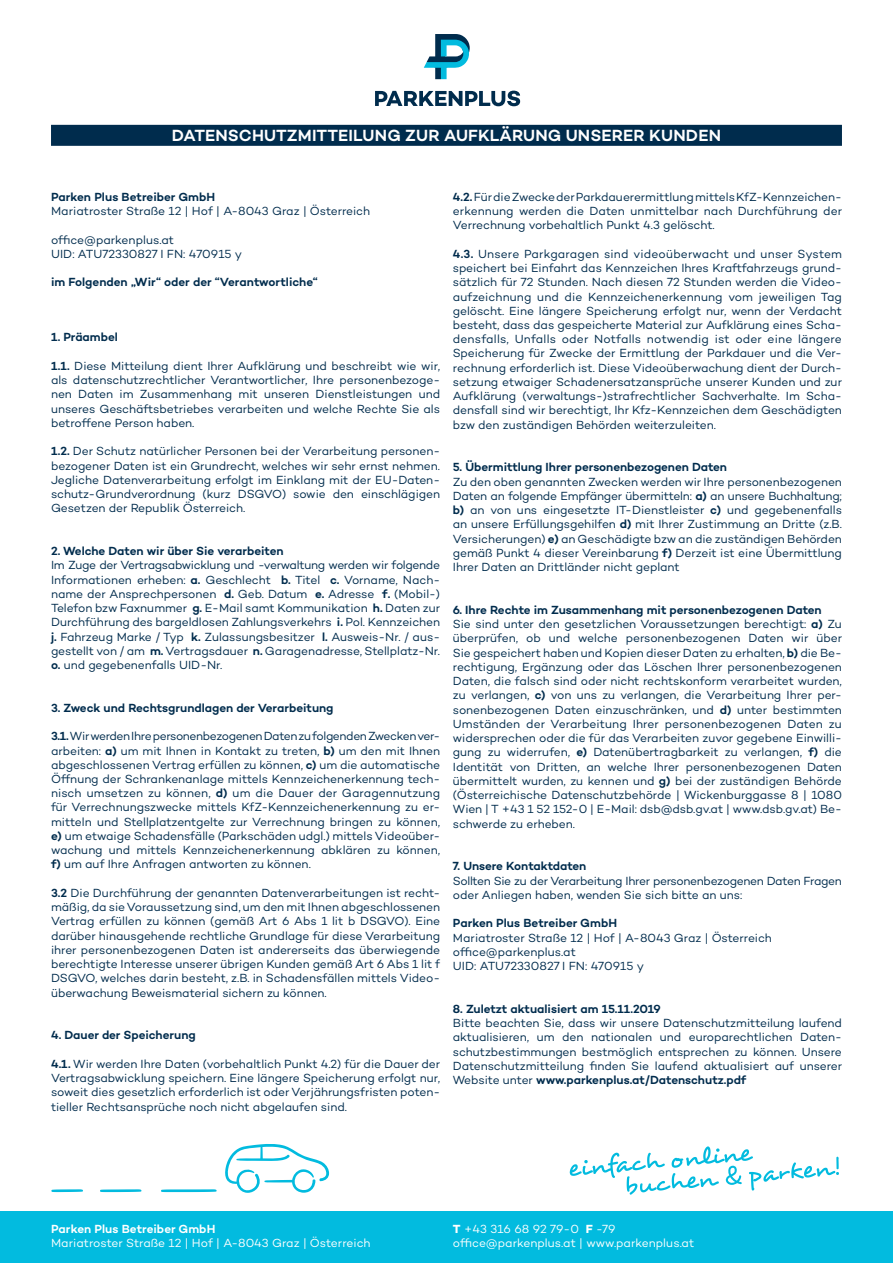
<style>
.page{position:relative;width:893px;height:1263px;background:#fff}
.page>*{position:absolute;margin:0;border:0;box-sizing:border-box;transform-origin:0 0}
.t1{font:600 16.5px "Campton";letter-spacing:.01em;color:#fff}
.t2{font:12px/14.2px "Campton";letter-spacing:-.005em;color:#002c4d;text-align:justify}
.t3{font:600 12px "Campton";letter-spacing:-.005em;color:#002c4d}
.t4{font:12px/14.2px "Campton";color:#fff}
.t5{font:600 12px "Campton";letter-spacing:.005em;color:#fff}
.s1{font-weight:600}
.s2{font-weight:700}
</style>
<div class="page">
<div style="left:0;top:1212px;width:893px;height:51px;background:#02bbdf"></div>
<div style="left:51px;top:125px;width:791px;height:21px;background:#002c4d"></div>
<svg style="left:375px;top:91px;width:145px;height:15px"></svg>
<svg style="left:424px;top:34px;width:46px;height:45px"></svg>
<svg style="left:570px;top:1146px;width:269px;height:49px"></svg>
<svg style="left:225px;top:1144px;width:104px;height:49px"></svg>
<svg style="left:51px;top:1189px;width:32px;height:3px"></svg>
<svg style="left:100px;top:1189px;width:41px;height:3px"></svg>
<svg style="left:161px;top:1189px;width:56px;height:3px"></svg>
<h1 class="t1" style="left:172px;top:125px;width:551px">DATENSCHUTZMITTEILUNG ZUR AUFKLÄRUNG UNSERER KUNDEN</h1>
<p class="t3" style="left:51px;top:189px;width:166px">Parken Plus Betreiber GmbH</p>
<p class="t2" style="left:51px;top:204px;width:321px">Mariatroster Straße 12 | Hof | A-8043 Graz | Österreich</p>
<p class="t2" style="left:51px;top:232px;width:193px">office@parkenplus.at<br>UID: ATU72330827 I FN: 470915 y</p>
<p class="t3" style="left:51px;top:275px;width:268px">im Folgenden „Wir“ oder der “Verantwortliche“</p>
<p class="t3" style="left:51px;top:330px;width:68px">1. Präambel</p>
<p class="t2" style="left:51px;top:358px;width:391px"><span class="s1">1.1.</span> Diese Mitteilung dient Ihrer Aufklärung und beschreibt wie wir, als datenschutzrechtlicher Verantwortlicher, Ihre personenbezoge&shy;nen Daten im Zusammenhang mit unseren Dienstleistungen und unseres Geschäftsbetriebes verarbeiten und welche Rechte Sie als betroffene Person haben.</p>
<p class="t2" style="left:51px;top:444px;width:391px"><span class="s1">1.2.</span> Der Schutz natürlicher Personen bei der Verarbeitung personen&shy;bezogener Daten ist ein Grundrecht, welches wir sehr ernst nehmen.<br>Jegliche Datenverarbeitung erfolgt im Einklang mit der EU-Daten&shy;schutz-Grundverordnung (kurz DSGVO) sowie den einschlägigen Gesetzen der Republik Österreich.</p>
<p class="t3" style="left:51px;top:543px;width:234px">2. Welche Daten wir über Sie verarbeiten</p>
<p class="t2" style="left:51px;top:558px;width:391px">Im Zuge der Vertragsabwicklung und -verwaltung werden wir folgende Informationen erheben: <span class="s1">a.</span> Geschlecht <span class="s1">b.</span> Titel <span class="s1">c.</span> Vorname, Nach&shy;name der Ansprechpersonen <span class="s1">d.</span> Geb. Datum <span class="s1">e.</span> Adresse <span class="s1">f.</span> (Mobil-)<br>Telefon bzw Faxnummer <span class="s1">g.</span> E-Mail samt Kommunikation <span class="s1">h.</span> Daten zur Durchführung des bargeldlosen Zahlungsverkehrs <span class="s1">i.</span> Pol. Kennzeichen <span class="s1">j.</span> Fahrzeug Marke / Typ <span class="s1">k.</span> Zulassungsbesitzer <span class="s1">l.</span> Ausweis-Nr. / aus&shy;gestellt von / am <span class="s1">m.</span> Vertragsdauer <span class="s1">n.</span> Garagenadresse, Stellplatz-Nr. <span class="s1">o.</span> und gegebenenfalls UID-Nr.</p>
<p class="t3" style="left:51px;top:700px;width:284px">3. Zweck und Rechtsgrundlagen der Verarbeitung</p>
<p class="t2" style="left:51px;top:729px;width:391px"><span class="s1">3.1.</span> Wir werden Ihre personenbezogenen Daten zu folgenden Zwecken ver&shy;arbeiten: <span class="s1">a)</span> um mit Ihnen in Kontakt zu treten, <span class="s1">b)</span> um den mit Ihnen abgeschlossenen Vertrag erfüllen zu können, <span class="s1">c)</span> um die automatische Öffnung der Schrankenanlage mittels Kennzeichenerkennung tech&shy;nisch umsetzen zu können, <span class="s1">d)</span> um die Dauer der Garagennutzung für Verrechnungszwecke mittels KfZ-Kennzeichenerkennung zu er&shy;mitteln und Stellplatzentgelte zur Verrechnung bringen zu können, <span class="s1">e)</span> um etwaige Schadensfälle (Parkschäden udgl.) mittels Videoüber&shy;wachung und mittels Kennzeichenerkennung abklären zu können, <span class="s1">f)</span> um auf Ihre Anfragen antworten zu können.</p>
<p class="t2" style="left:51px;top:885px;width:391px"><span class="s1">3.2</span> Die Durchführung der genannten Datenverarbeitungen ist recht&shy;mäßig, da sie Voraussetzung sind, um den mit Ihnen abgeschlossenen Vertrag erfüllen zu können (gemäß Art 6 Abs 1 lit b DSGVO). Eine darüber hinausgehende rechtliche Grundlage für diese Verarbeitung ihrer personenbezogenen Daten ist andererseits das überwiegende berechtigte Interesse unserer übrigen Kunden gemäß Art 6 Abs 1 lit f DSGVO, welches darin besteht, z.B. in Schadensfällen mittels Video&shy;überwachung Beweismaterial sichern zu können.</p>
<p class="t3" style="left:51px;top:1028px;width:146px">4. Dauer der Speicherung</p>
<p class="t2" style="left:51px;top:1056px;width:391px"><span class="s1">4.1.</span> Wir werden Ihre Daten (vorbehaltlich Punkt 4.2) für die Dauer der Vertragsabwicklung speichern. Eine längere Speicherung erfolgt nur, soweit dies gesetzlich erforderlich ist oder Verjährungsfristen poten&shy;tieller Rechtsansprüche noch nicht abgelaufen sind.</p>
<p class="t2" style="left:453px;top:189px;width:391px"><span class="s1">4.2.</span> Für die Zwecke der Parkdauerermittlung mittels KfZ-Kennzeichen&shy;erkennung werden die Daten unmittelbar nach Durchführung der Verrechnung vorbehaltlich Punkt 4.3 gelöscht.</p>
<p class="t2" style="left:453px;top:246px;width:391px"><span class="s1">4.3.</span> Unsere Parkgaragen sind videoüberwacht und unser System speichert bei Einfahrt das Kennzeichen Ihres Kraftfahrzeugs grund&shy;sätzlich für 72 Stunden. Nach diesen 72 Stunden werden die Video&shy;aufzeichnung und die Kennzeichenerkennung vom jeweiligen Tag gelöscht. Eine längere Speicherung erfolgt nur, wenn der Verdacht besteht, dass das gespeicherte Material zur Aufklärung eines Scha&shy;densfalls, Unfalls oder Notfalls notwendig ist oder eine längere Speicherung für Zwecke der Ermittlung der Parkdauer und die Ver&shy;rechnung erforderlich ist. Diese Videoüberwachung dient der Durch&shy;setzung etwaiger Schadenersatzansprüche unserer Kunden und zur Aufklärung (verwaltungs-)strafrechtlicher Sachverhalte. Im Scha&shy;densfall sind wir berechtigt, Ihr Kfz-Kennzeichen dem Geschädigten bzw den zuständigen Behörden weiterzuleiten.</p>
<p class="t3" style="left:453px;top:460px;width:276px">5. Übermittlung Ihrer personenbezogenen Daten</p>
<p class="t2" style="left:453px;top:474px;width:391px">Zu den oben genannten Zwecken werden wir Ihre personenbezogenen Daten an folgende Empfänger übermitteln: <span class="s1">a)</span> an unsere Buchhaltung; <span class="s1">b)</span> an von uns eingesetzte IT-Dienstleister <span class="s1">c)</span> und gegebenenfalls an unsere Erfüllungsgehilfen <span class="s1">d)</span> mit Ihrer Zustimmung an Dritte (z.B.<br>Versicherungen) <span class="s1">e)</span> an Geschädigte bzw an die zuständigen Behörden gemäß Punkt 4 dieser Vereinbarung <span class="s1">f)</span> Derzeit ist eine Übermittlung Ihrer Daten an Drittländer nicht geplant</p>
<p class="t2" style="left:453px;top:602px;width:391px;text-align:left"><span class="s1">6. Ihre Rechte im Zusammenhang mit personenbezogenen Daten </span>Sie sind unter den gesetzlichen Voraussetzungen berechtigt: <span class="s1">a)</span> Zu überprüfen, ob und welche personenbezogenen Daten wir über Sie gespeichert haben und Kopien dieser Daten zu erhalten, <span class="s1">b)</span> die Be&shy;rechtigung, Ergänzung oder das Löschen Ihrer personenbezogenen Daten, die falsch sind oder nicht rechtskonform verarbeitet wurden, zu verlangen, <span class="s1">c)</span> von uns zu verlangen, die Verarbeitung Ihrer per&shy;sonenbezogenen Daten einzuschränken, und <span class="s1">d)</span> unter bestimmten Umständen der Verarbeitung Ihrer personenbezogenen Daten zu widersprechen oder die für das Verarbeiten zuvor gegebene Einwilli&shy;gung zu widerrufen, <span class="s1">e)</span> Datenübertragbarkeit zu verlangen, <span class="s1">f)</span> die Identität von Dritten, an welche Ihrer personenbezogenen Daten übermittelt wurden, zu kennen und <span class="s1">g)</span> bei der zuständigen Behörde (Österreichische Datenschutzbehörde | Wickenburggasse 8 | 1080<br>Wien | T +43 1 52 152-0 | E-Mail: dsb@dsb.gv.at | www.dsb.gv.at) Be&shy;schwerde zu erheben.</p>
<p class="t3" style="left:453px;top:859px;width:135px">7. Unsere Kontaktdaten</p>
<p class="t2" style="left:453px;top:873px;width:391px">Sollten Sie zu der Verarbeitung Ihrer personenbezogenen Daten Fragen oder Anliegen haben, wenden Sie sich bitte an uns:</p>
<p class="t3" style="left:453px;top:916px;width:166px">Parken Plus Betreiber GmbH</p>
<p class="t2" style="left:453px;top:930px;width:321px;text-align:left">Mariatroster Straße 12 | Hof | A-8043 Graz | Österreich office@parkenplus.at<br>UID: ATU72330827 I FN: 470915 y</p>
<p class="t3" style="left:453px;top:1001px;width:209px">8. Zuletzt aktualisiert am 15.11.2019</p>
<p class="t2" style="left:453px;top:1016px;width:391px">Bitte beachten Sie, dass wir unsere Datenschutzmitteilung laufend aktualisieren, um den nationalen und europarechtlichen Daten&shy;schutzbestimmungen bestmöglich entsprechen zu können. Unsere Datenschutzmitteilung finden Sie laufend aktualisiert auf unserer Website unter <span class="s1">www.parkenplus.at/Datenschutz.pdf</span></p>
<p class="t5" style="left:51px;top:1221px;width:166px">Parken Plus Betreiber GmbH</p>
<p class="t4" style="left:51px;top:1235px;width:321px">Mariatroster Straße 12 | Hof | A-8043 Graz | Österreich</p>
<p class="t4" style="left:453px;top:1221px;width:243px"><span class="s2">T</span> +43 316 68 92 79-0 <span class="s2">F</span> -79 office@parkenplus.at | www.parkenplus.at</p>
</div>
